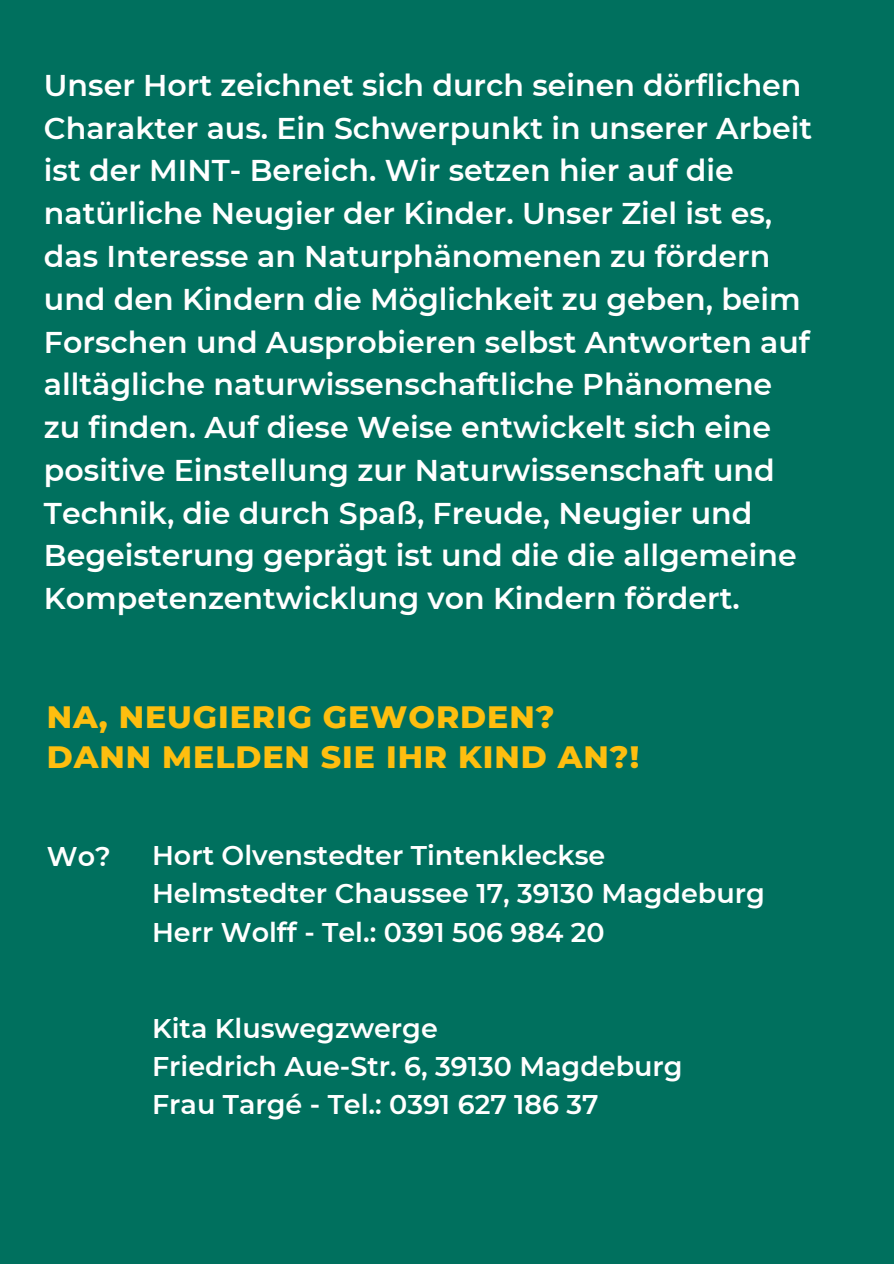
<style>
.page{position:relative;width:894px;height:1264px;background:#fff}
.page>*{position:absolute;margin:0;border:0;box-sizing:border-box;transform-origin:0 0}
.t1{font:800 31.5px/40.5px "Montserrat";letter-spacing:.03em;color:#febe0f}
.t2{font:600 30px/42.8px "Montserrat";color:#fff}
.t3{font:600 27px/38.2px "Montserrat";color:#fff}
</style>
<div class="page">
<div style="left:0;top:0;width:893px;height:1263px;background:#00705e"></div>
<p class="t2" style="left:44px;top:64px;width:769px">Unser Hort zeichnet sich durch seinen dörflichen Charakter aus. Ein Schwerpunkt in unserer Arbeit ist der MINT- Bereich. Wir setzen hier auf die natürliche Neugier der Kinder. Unser Ziel ist es, das Interesse an Naturphänomenen zu fördern und den Kindern die Möglichkeit zu geben, beim Forschen und Ausprobieren selbst Antworten auf alltägliche naturwissenschaftliche Phänomene zu finden. Auf diese Weise entwickelt sich eine positive Einstellung zur Naturwissenschaft und Technik, die durch Spaß, Freude, Neugier und Begeisterung geprägt ist und die die allgemeine Kompetenzentwicklung von Kindern fördert.</p>
<p class="t1" style="left:47px;top:696px;width:593px">NA, NEUGIERIG GEWORDEN?<br>DANN MELDEN SIE IHR KIND AN?!</p>
<h2 class="t3" style="left:47px;top:836px;width:65px">Wo?</h2>
<h1 class="t3" style="left:152px;top:836px;width:614px">Hort Olvenstedter Tintenkleckse<br>Helmstedter Chaussee 17, 39130 Magdeburg<br>Herr Wolff - Tel.: 0391 506 984 20</h1>
<p class="t3" style="left:152px;top:1009px;width:287px">Kita Kluswegzwerge</p>
<p class="t3" style="left:152px;top:1047px;width:532px">Friedrich Aue-Str. 6, 39130 Magdeburg<br>Frau Targé - Tel.: 0391 627 186 37</p>
</div>
